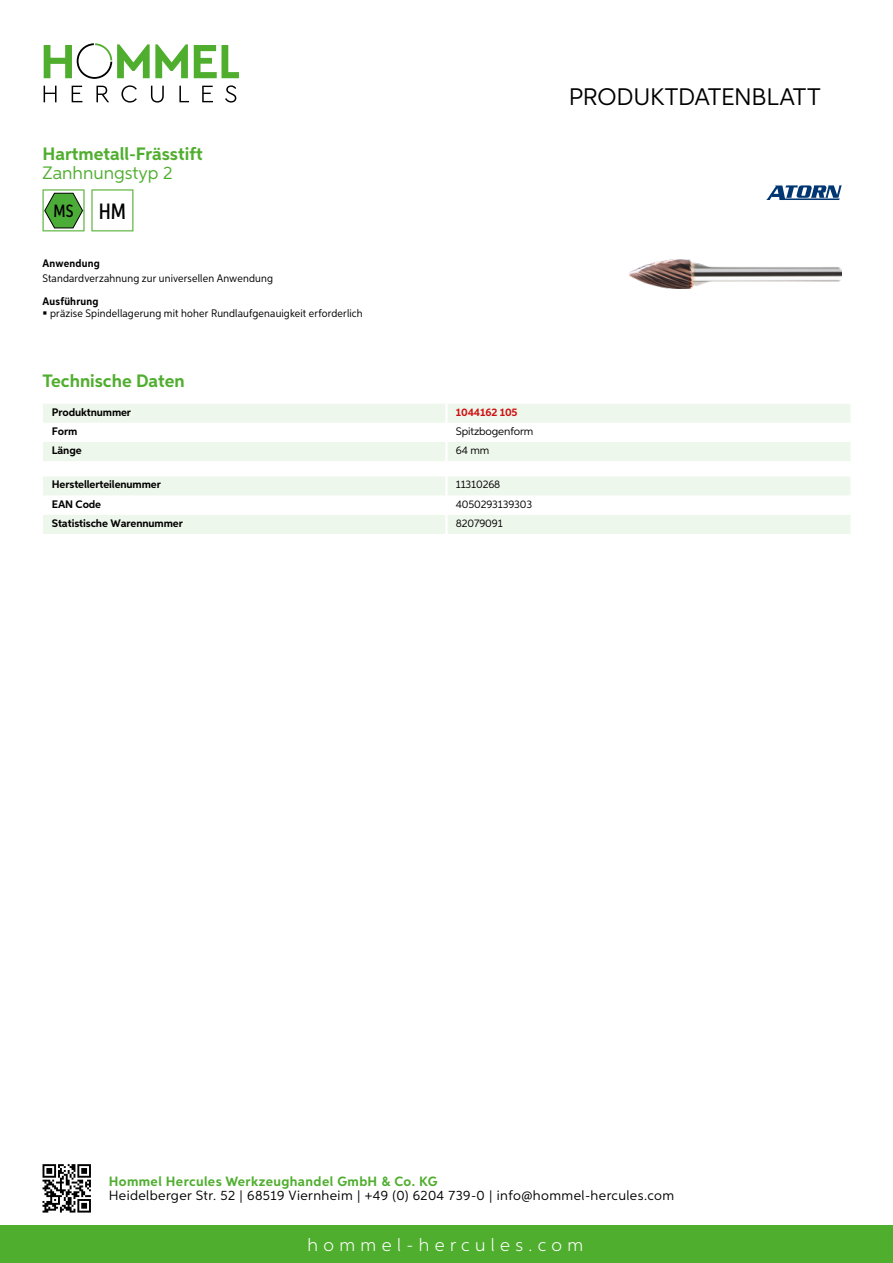
<style>
.page{position:relative;width:893px;height:1263px;background:#fff}
.page>*{position:absolute;margin:0;border:0;box-sizing:border-box;transform-origin:0 0}
.t1{font:24px "Aspira";letter-spacing:-.01em;color:#000}
.t2{font:700 18px "Aspira";color:#50ae2f}
.t3{font:300 18px "Aspira";letter-spacing:.3em;color:#fff}
.t4{font:18px "Aspira";color:#50ae2f}
.t5{font:500 17.85px "Aspira XX Nar";color:#000}
.t6{font:13.5px "Aspira";letter-spacing:.03em;color:#000}
.t7{font:700 13.5px "Aspira";letter-spacing:.03em;color:#50ae2f}
.t8{font:10.95px "Aspira Nar";letter-spacing:.015em;color:#000}
.t9{font:700 10.95px "Aspira";letter-spacing:-.01em;color:#000}
.t10{font:10.95px "Aspira";letter-spacing:-.01em;color:#000}
.t11{font:700 10.95px "Aspira Nar";letter-spacing:.02em;color:#000}
.t12{font:700 10.95px "Aspira";letter-spacing:-.01em;color:#cd1013}
.s1{font-size:22.2px}
</style>
<div class="page">
<div style="left:0;top:1226px;width:893px;height:37px;background:#50ae2f"></div>
<svg style="left:43px;top:1164px;width:48px;height:48px"></svg>
<svg style="left:194px;top:45px;width:45px;height:33px"></svg>
<svg style="left:44px;top:43px;width:144px;height:36px"></svg>
<svg style="left:44px;top:86px;width:13px;height:16px"></svg>
<svg style="left:72px;top:86px;width:10px;height:16px"></svg>
<svg style="left:96px;top:86px;width:13px;height:16px"></svg>
<svg style="left:121px;top:85px;width:16px;height:18px"></svg>
<svg style="left:151px;top:86px;width:13px;height:17px"></svg>
<svg style="left:179px;top:86px;width:10px;height:16px"></svg>
<svg style="left:202px;top:86px;width:11px;height:16px"></svg>
<svg style="left:225px;top:85px;width:11px;height:18px"></svg>
<svg style="left:43px;top:404px;width:807px;height:57px"></svg>
<hr style="left:445px;top:442px;width:3px;height:19px;background:#fff">
<svg style="left:43px;top:476px;width:807px;height:58px"></svg>
<hr style="left:445px;top:515px;width:3px;height:19px;background:#fff">
<svg style="left:43px;top:189px;width:42px;height:42px"></svg>
<svg style="left:91px;top:189px;width:42px;height:42px"></svg>
<img style="left:629px;top:259px;width:213px;height:30px">
<svg style="left:766px;top:185px;width:76px;height:15px"></svg>
<h2 class="t2" style="left:43px;top:142px;width:162px">Hartmetall-Frässtift</h2>
<h2 class="t4" style="left:43px;top:162px;width:132px">Zanhnungstyp 2</h2>
<h3 class="t5" style="left:54px;top:200px;width:74px">MS <span class="s1">HM</span></h3>
<p class="t11" style="left:43px;top:257px;width:59px">Anwendung</p>
<p class="t8" style="left:43px;top:272px;width:232px">Standardverzahnung zur universellen Anwendung</p>
<p class="t11" style="left:43px;top:294px;width:58px">Ausführung</p>
<p class="t8" style="left:50px;top:307px;width:314px">präzise Spindellagerung mit hoher Rundlaufgenauigkeit erforderlich</p>
<h2 class="t2" style="left:43px;top:369px;width:144px">Technische Daten</h2>
<p class="t9" style="left:52px;top:405px;width:81px">Produktnummer</p>
<p class="t12" style="left:456px;top:405px;width:63px">1044162 105</p>
<p class="t9" style="left:52px;top:424px;width:27px">Form</p>
<p class="t10" style="left:456px;top:424px;width:79px">Spitzbogenform</p>
<p class="t9" style="left:52px;top:443px;width:31px">Länge</p>
<p class="t10" style="left:456px;top:443px;width:35px">64 mm</p>
<p class="t9" style="left:52px;top:478px;width:111px">Herstellerteilenummer</p>
<p class="t10" style="left:456px;top:478px;width:46px">11310268</p>
<p class="t9" style="left:52px;top:497px;width:51px">EAN Code</p>
<p class="t10" style="left:456px;top:497px;width:78px">4050293139303</p>
<p class="t9" style="left:52px;top:516px;width:132px">Statistische Warennummer</p>
<p class="t10" style="left:456px;top:516px;width:48px">82079091</p>
<h1 class="t1" style="left:569px;top:82px;width:253px">Produktdatenblatt</h1>
<p class="t7" style="left:109px;top:1172px;width:330px">Hommel Hercules Werkzeughandel GmbH &amp; Co. KG</p>
<p class="t6" style="left:109px;top:1187px;width:567px">Heidelberger Str. 52 | 68519 Viernheim | +49 (0) 6204 739-0 | info@hommel-hercules.com</p>
<h2 class="t3" style="left:307px;top:1234px;width:277px">hommel-hercules.com</h2>
</div>
